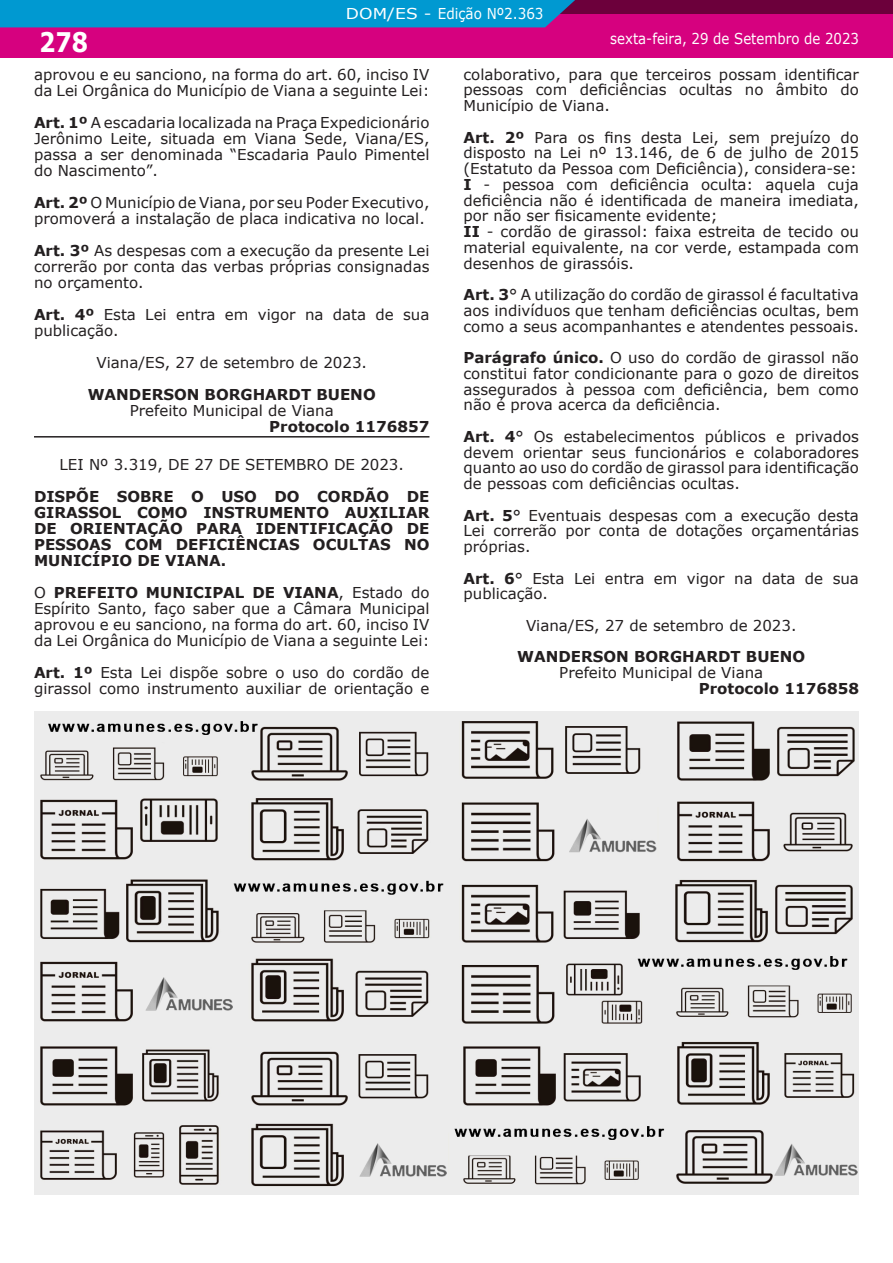
<style>
.page{position:relative;width:893px;height:1263px;background:#fff}
.page>*{position:absolute;margin:0;border:0;box-sizing:border-box;transform-origin:0 0}
.t1{font:700 27px "Verdana";color:#fff;scale:.85 1}
.t2{font:15px/15.8px "Verdana";color:#231f20;text-align:justify}
.t3{font:700 15px/16px "Verdana";color:#231f20;text-align:justify}
.t4{font:15px "Verdana";color:#fff;scale:.89 1}
.t5{font:15px "Verdana";color:#fff;scale:1.14 1}
.s1{font-weight:700}
</style>
<div class="page">
<div style="left:0;top:0;width:893px;height:57px;background:#d6017f"></div>
<div style="left:0;top:0;width:893px;height:14px;background:#6c003b"></div>
<div style="left:0;top:0;width:575px;height:27px;background:#0099d1"></div>
<hr style="left:34px;top:436px;width:395px;height:2px;background:#231f20">
<img style="left:34px;top:711px;width:825px;height:483px">
<h1 class="t1" style="left:39px;top:30px;width:59px">278</h1>
<p class="t5" style="left:346px;top:7px;width:175px">DOM/ES - Edição Nº2.363</p>
<p class="t4" style="left:610px;top:32px;width:281px">sexta-feira, 29 de Setembro de 2023</p>
<p class="t2" style="left:34px;top:67px;width:397px">aprovou e eu sanciono, na forma do art. 60, inciso IV da Lei Orgânica do Município de Viana a seguinte Lei:</p>
<p class="t2" style="left:34px;top:115px;width:397px"><span class="s1">Art. 1º</span> A escadaria localizada na Praça Expedicionário Jerônimo Leite, situada em Viana Sede, Viana/ES, passa a ser denominada “Escadaria Paulo Pimentel do Nascimento”.</p>
<p class="t2" style="left:34px;top:195px;width:397px"><span class="s1">Art. 2º</span> O Município de Viana, por seu Poder Executivo, promoverá a instalação de placa indicativa no local.</p>
<p class="t2" style="left:34px;top:243px;width:397px"><span class="s1">Art. 3º</span> As despesas com a execução da presente Lei correrão por conta das verbas próprias consignadas no orçamento.</p>
<p class="t2" style="left:34px;top:307px;width:397px"><span class="s1">Art. 4º</span> Esta Lei entra em vigor na data de sua publicação.</p>
<p class="t2" style="left:97px;top:355px;width:272px">Viana/ES, 27 de setembro de 2023.</p>
<p class="t3" style="left:88px;top:387px;width:290px">WANDERSON BORGHARDT BUENO</p>
<p class="t2" style="left:130px;top:403px;width:205px">Prefeito Municipal de Viana</p>
<p class="t3" style="left:269px;top:419px;width:162px">Protocolo 1176857</p>
<p class="t2" style="left:60px;top:457px;width:346px">LEI Nº 3.319, DE 27 DE SETEMBRO DE 2023.</p>
<p class="t3" style="left:34px;top:489px;width:397px">DISPÕE SOBRE O USO DO CORDÃO DE GIRASSOL COMO INSTRUMENTO AUXILIAR DE ORIENTAÇÃO PARA IDENTIFICAÇÃO DE PESSOAS COM DEFICIÊNCIAS OCULTAS NO MUNICÍPIO DE VIANA.</p>
<p class="t2" style="left:34px;top:585px;width:397px">O <span class="s1">PREFEITO MUNICIPAL DE VIANA</span>, Estado do Espírito Santo, faço saber que a Câmara Municipal aprovou e eu sanciono, na forma do art. 60, inciso IV da Lei Orgânica do Município de Viana a seguinte Lei:</p>
<p class="t2" style="left:34px;top:665px;width:397px"><span class="s1">Art. 1º</span> Esta Lei dispõe sobre o uso do cordão de girassol como instrumento auxiliar de orientação e</p>
<p class="t2" style="left:463px;top:66px;width:397px">colaborativo, para que terceiros possam identificar pessoas com deficiências ocultas no âmbito do Município de Viana.</p>
<p class="t2" style="left:463px;top:129px;width:397px;text-align:left"><span class="s1">Art. 2º</span> Para os fins desta Lei, sem prejuízo do disposto na Lei nº 13.146, de 6 de julho de 2015 (Estatuto da Pessoa com Deficiência), considera-se:<br><span class="s1">I</span> - pessoa com deficiência oculta: aquela cuja deficiência não é identificada de maneira imediata, por não ser fisicamente evidente;<br><span class="s1">II</span> - cordão de girassol: faixa estreita de tecido ou material equivalente, na cor verde, estampada com desenhos de girassóis.</p>
<p class="t2" style="left:463px;top:288px;width:397px"><span class="s1">Art. 3</span>° A utilização do cordão de girassol é facultativa aos indivíduos que tenham deficiências ocultas, bem como a seus acompanhantes e atendentes pessoais.</p>
<p class="t2" style="left:463px;top:351px;width:397px"><span class="s1">Parágrafo único.</span> O uso do cordão de girassol não constitui fator condicionante para o gozo de direitos assegurados à pessoa com deficiência, bem como não é prova acerca da deficiência.</p>
<p class="t2" style="left:463px;top:429px;width:397px"><span class="s1">Art. 4</span>° Os estabelecimentos públicos e privados devem orientar seus funcionários e colaboradores quanto ao uso do cordão de girassol para identificação de pessoas com deficiências ocultas.</p>
<p class="t2" style="left:463px;top:508px;width:397px"><span class="s1">Art. 5</span>° Eventuais despesas com a execução desta Lei correrão por conta de dotações orçamentárias próprias.</p>
<p class="t2" style="left:463px;top:571px;width:397px"><span class="s1">Art. 6</span>° Esta Lei entra em vigor na data de sua publicação.</p>
<p class="t2" style="left:526px;top:618px;width:272px">Viana/ES, 27 de setembro de 2023.</p>
<p class="t3" style="left:517px;top:650px;width:290px">WANDERSON BORGHARDT BUENO</p>
<p class="t2" style="left:559px;top:666px;width:205px">Prefeito Municipal de Viana</p>
<p class="t3" style="left:699px;top:681px;width:162px">Protocolo 1176858</p>
</div>
